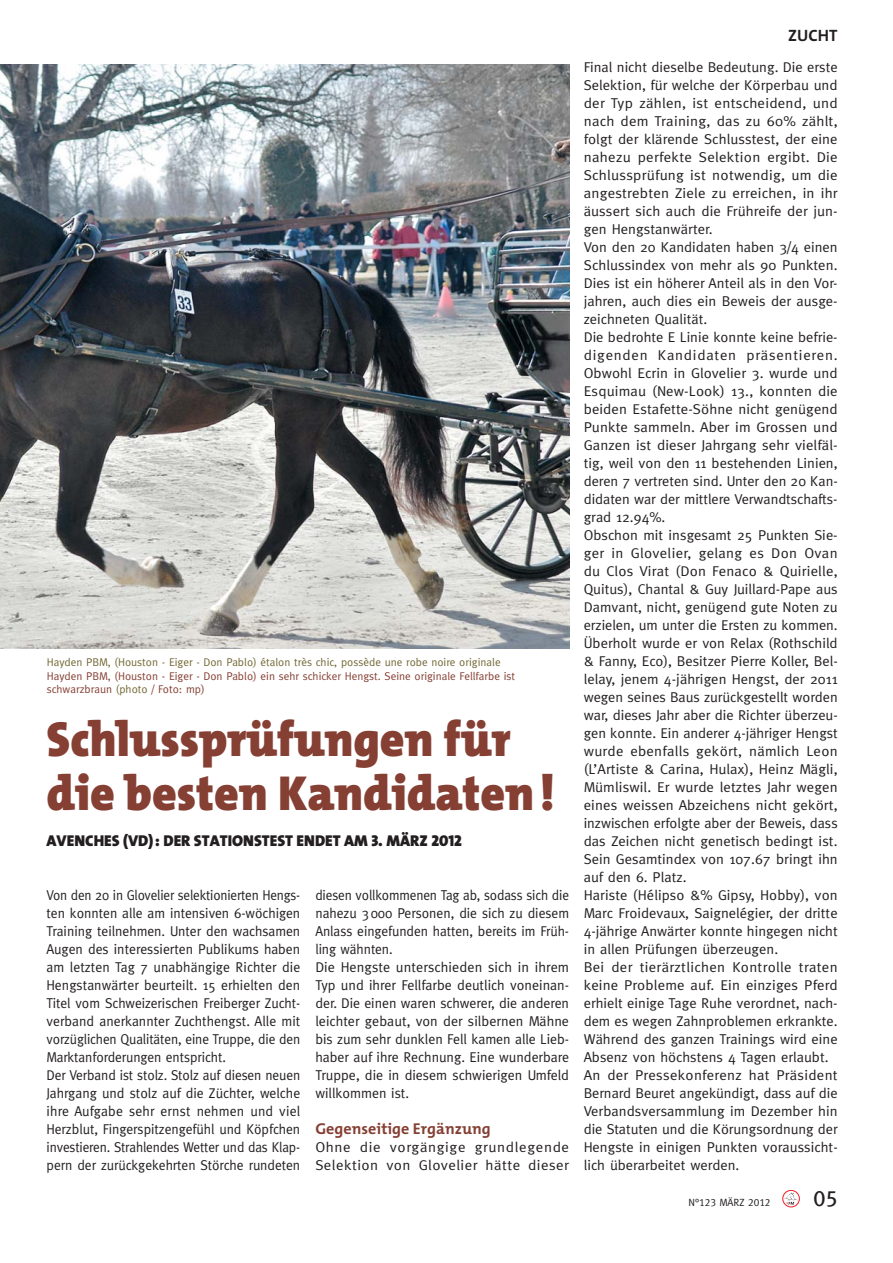
<style>
.page{position:relative;width:893px;height:1263px;background:#fff}
.page>*{position:absolute;margin:0;border:0;box-sizing:border-box;transform-origin:0 0}
.t1{font:900 49.5px/54px "The Mix";color:#853f33;scale:.96 1}
.t2{font:22.5px "Meta Plus Book Caps";color:#231f20}
.t3{font:16.5px "The Mix Bold Caps";color:#231f20}
.t4{font:15.75px "The Mix Black Caps";color:#231f20}
.t5{font:700 15.75px "The Mix";color:#853f33}
.t6{font:14.25px/18px "Meta";color:#231f20}
.t7{font:14.25px/18px "Meta";color:#231f20;scale:.93 1}
.t8{font:14.25px/18px "Meta";color:#231f20;scale:.94 1}
.t9{font:14.25px/18px "Meta";letter-spacing:.03em;color:#231f20;scale:1.05 1}
.t10{font:11.25px/13.5px "Meta";color:#853f33}
.t11{font:11.25px "Meta";color:#726834}
.t12{font:10.5px "Meta Caps";color:#231f20}
.s1{color:#726834}
</style>
<div class="page">
<div style="left:783px;top:1190px;width:16px;height:17px;border:1px solid #ed1c24;border-radius:50%"></div>
<svg style="left:784px;top:1192px;width:14px;height:13px"></svg>
<img style="left:0;top:65px;width:569px;height:583px">
<p class="t11" style="left:47px;top:658px;width:455px">Hayden PBM, (Houston - Eiger - Don Pablo) étalon très chic, possède une robe noire originale</p>
<p class="t10" style="left:47px;top:670px;width:470px">Hayden PBM, (Houston - Eiger - Don Pablo) ein sehr schicker Hengst. Seine originale Fellfarbe ist schwarzbraun <span class="s1">(photo</span> / Foto: mp)</p>
<h1 class="t1" style="left:47px;top:713px;width:531px">Schlussprüfungen für die besten Kandidaten !</h1>
<p class="t4" style="left:47px;top:831px;width:417px">AVENCHES (VD) : DER STATIONSTEST ENDET AM 3. MÄRZ 2012</p>
<p class="t7" style="left:47px;top:888px;width:274px">Von den 20 in Glovelier selektionierten Hengs&shy;ten konnten alle am intensiven 6-wöchigen Training teilnehmen. Unter den wachsamen Augen des interessierten Publikums haben am letzten Tag 7 unabhängige Richter die Hengstanwärter beurteilt. 15 erhielten den Titel vom Schweizerischen Freiberger Zucht&shy;verband anerkannter Zuchthengst. Alle mit vorzüglichen Qualitäten, eine Truppe, die den Marktanforderungen entspricht.<br>Der Verband ist stolz. Stolz auf diesen neuen Jahrgang und stolz auf die Züchter, welche ihre Aufgabe sehr ernst nehmen und viel Herzblut, Fingerspitzengefühl und Köpfchen investieren. Strahlendes Wetter und das Klap&shy;pern der zurückgekehrten Störche rundeten</p>
<p class="t8" style="left:315px;top:888px;width:271px">diesen vollkommenen Tag ab, sodass sich die nahezu 3 000 Personen, die sich zu diesem Anlass eingefunden hatten, bereits im Früh&shy;ling wähnten.<br>Die Hengste unterschieden sich in ihrem Typ und ihrer Fellfarbe deutlich voneinan&shy;der. Die einen waren schwerer, die anderen leichter gebaut, von der silbernen Mähne bis zum sehr dunklen Fell kamen alle Lieb&shy;haber auf ihre Rechnung. Eine wunderbare Truppe, die in diesem schwierigen Umfeld willkommen ist.</p>
<p class="t5" style="left:315px;top:1121px;width:177px">Gegenseitige Ergänzung</p>
<p class="t9" style="left:315px;top:1140px;width:243px">Ohne die vorgängige grundlegende<br>Selektion von Glovelier hätte dieser</p>
<p class="t3" style="left:788px;top:26px;width:51px">ZUCHT</p>
<p class="t6" style="left:584px;top:60px;width:256px">Final nicht dieselbe Bedeutung. Die erste Selektion, für welche der Körperbau und der Typ zählen, ist entscheidend, und nach dem Training, das zu 60% zählt, folgt der klärende Schlusstest, der eine nahezu perfekte Selektion ergibt. Die Schlussprüfung ist notwendig, um die angestrebten Ziele zu erreichen, in ihr äussert sich auch die Frühreife der jun&shy;gen Hengstanwärter.<br>Von den 20 Kandidaten haben 3/4 einen Schlussindex von mehr als 90 Punkten.<br>Dies ist ein höherer Anteil als in den Vor&shy;jahren, auch dies ein Beweis der ausge&shy;zeichneten Qualität.<br>Die bedrohte E Linie konnte keine befrie&shy;digenden Kandidaten präsentieren.<br>Obwohl Ecrin in Glovelier 3. wurde und Esquimau (New-Look) 13., konnten die beiden Estafette-Söhne nicht genügend Punkte sammeln. Aber im Grossen und Ganzen ist dieser Jahrgang sehr vielfäl&shy;tig, weil von den 11 bestehenden Linien, deren 7 vertreten sind. Unter den 20 Kan&shy;didaten war der mittlere Verwandtschafts&shy;grad 12.94%.<br>Obschon mit insgesamt 25 Punkten Sie&shy;ger in Glovelier, gelang es Don Ovan du Clos Virat (Don Fenaco &amp; Quirielle, Quitus), Chantal &amp; Guy Juillard-Pape aus Damvant, nicht, genügend gute Noten zu erzielen, um unter die Ersten zu kommen.<br>Überholt wurde er von Relax (Rothschild &amp; Fanny, Eco), Besitzer Pierre Koller, Bel&shy;lelay, jenem 4-jährigen Hengst, der 2011 wegen seines Baus zurückgestellt worden war, dieses Jahr aber die Richter überzeu&shy;gen konnte. Ein anderer 4-jähriger Hengst wurde ebenfalls gekört, nämlich Leon (L’Artiste &amp; Carina, Hulax), Heinz Mägli, Mümliswil. Er wurde letztes Jahr wegen eines weissen Abzeichens nicht gekört, inzwischen erfolgte aber der Beweis, dass das Zeichen nicht genetisch bedingt ist.<br>Sein Gesamtindex von 107.67 bringt ihn auf den 6. Platz.<br>Hariste (Hélipso &amp;% Gipsy, Hobby), von Marc Froidevaux, Saignelégier, der dritte 4-jährige Anwärter konnte hingegen nicht in allen Prüfungen überzeugen.<br>Bei der tierärztlichen Kontrolle traten keine Probleme auf. Ein einziges Pferd erhielt einige Tage Ruhe verordnet, nach&shy;dem es wegen Zahnproblemen erkrankte.<br>Während des ganzen Trainings wird eine Absenz von höchstens 4 Tagen erlaubt.<br>An der Pressekonferenz hat Präsident Bernard Beuret angekündigt, dass auf die Verbandsversammlung im Dezember hin die Statuten und die Körungsordnung der Hengste in einigen Punkten voraussicht&shy;lich überarbeitet werden.</p>
<p class="t12" style="left:688px;top:1199px;width:84px">N°123 MÄRZ 2012</p>
<h2 class="t2" style="left:814px;top:1185px;width:26px">05</h2>
</div>
